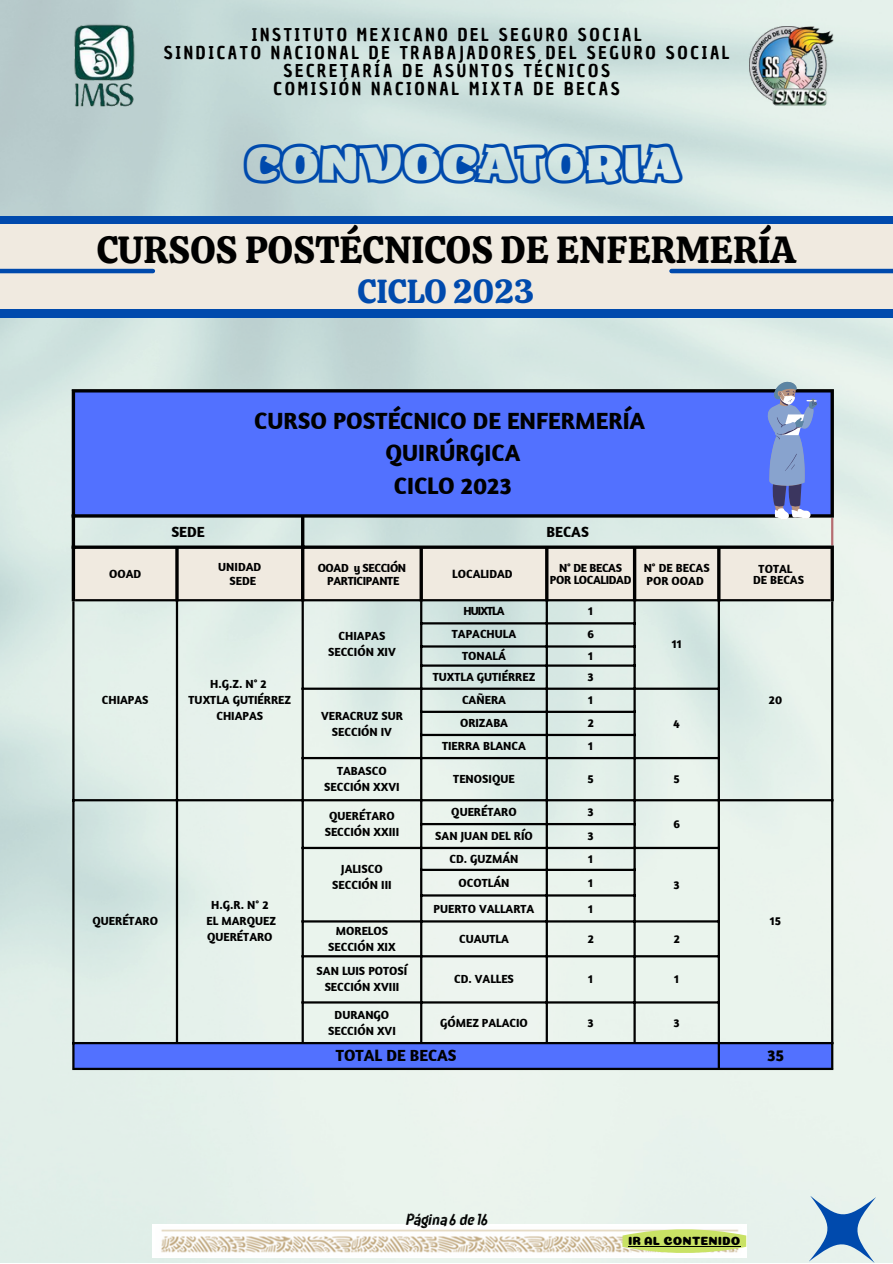
<style>
.page{position:relative;width:893px;height:1264px;background:#fff}
.page>*{position:absolute;margin:0;border:0;box-sizing:border-box;transform-origin:0 0}
.t1{font:45.6px "ZT Arturo Heavyoutline";color:#004aad}
.t2{font:37.65px "Calistoga";color:#000}
.t3{font:33.15px "Calistoga";color:#004aad}
.t4{font:700 24px/33px "Amaranth";color:#000;text-align:center}
.t5{font:17.25px/18px "Chau Philomene One";letter-spacing:.155em;color:#000;text-align:center}
.t6{font:16.95px "RTL Azkadinya Regular";color:#000}
.t7{font:700 16.5px "Amaranth";color:#000}
.t8{font:700 15px "Amaranth";color:#000}
.t9{font:700 12px/16px "Amaranth";color:#000;text-align:center}
.t10{font:700 12px/13px "Amaranth";letter-spacing:-.03em;color:#000;text-align:center}
.t11{font:700 12px/12px "Amaranth";letter-spacing:-.025em;color:#000;text-align:center}
.t12{font:12px "Coiny";color:#000}
.t13{font:700 12px "Amaranth";letter-spacing:-.08em;color:#000}
</style>
<div class="page">
<img style="left:0;top:0;width:892px;height:1262px">
<div style="left:0;top:216px;width:892px;height:101px;background:#004aad"></div>
<div style="left:0;top:224px;width:892px;height:85px;background:#f0eae0"></div>
<hr style="left:0;top:269px;width:153px;height:4px;background:#004aad">
<hr style="left:671px;top:269px;width:221px;height:4px;background:#004aad">
<img style="left:65px;top:18px;width:76px;height:96px">
<img style="left:749px;top:26px;width:84px;height:79px">
<svg style="left:776px;top:1163px;width:116px;height:99px;background:#cadde4"></svg>
<img style="left:153px;top:1224px;width:593px;height:33px">
<svg style="left:74px;top:392px;width:757px;height:675px;background:#bfcfec"></svg>
<div style="left:75px;top:549px;width:755px;height:50px;background:#f0eae0"></div>
<hr style="left:72px;top:601px;width:2px;height:466px;background:#000">
<hr style="left:176px;top:601px;width:2px;height:440px;background:#000">
<hr style="left:301px;top:601px;width:3px;height:440px;background:#000">
<hr style="left:420px;top:601px;width:2px;height:440px;background:#000">
<hr style="left:545px;top:601px;width:3px;height:440px;background:#000">
<hr style="left:633px;top:601px;width:2px;height:440px;background:#000">
<hr style="left:717px;top:601px;width:3px;height:466px;background:#000">
<hr style="left:831px;top:601px;width:2px;height:466px;background:#000">
<hr style="left:75px;top:599px;width:755px;height:2px;background:#000">
<hr style="left:420px;top:622px;width:215px;height:2px;background:#000">
<hr style="left:420px;top:645px;width:215px;height:2px;background:#000">
<hr style="left:420px;top:664px;width:215px;height:2px;background:#000">
<hr style="left:301px;top:687px;width:419px;height:3px;background:#000">
<hr style="left:420px;top:710px;width:215px;height:3px;background:#000">
<hr style="left:420px;top:733px;width:215px;height:3px;background:#000">
<hr style="left:301px;top:757px;width:419px;height:2px;background:#000">
<hr style="left:72px;top:799px;width:761px;height:2px;background:#000">
<hr style="left:420px;top:823px;width:215px;height:2px;background:#000">
<hr style="left:301px;top:846px;width:419px;height:3px;background:#000">
<hr style="left:420px;top:868px;width:215px;height:3px;background:#000">
<hr style="left:420px;top:894px;width:215px;height:2px;background:#000">
<hr style="left:301px;top:920px;width:419px;height:2px;background:#000">
<hr style="left:301px;top:955px;width:419px;height:2px;background:#000">
<hr style="left:301px;top:1001px;width:419px;height:2px;background:#000">
<hr style="left:72px;top:1041px;width:761px;height:3px;background:#000">
<hr style="left:72px;top:1067px;width:761px;height:3px;background:#000">
<hr style="left:831px;top:517px;width:2px;height:28px;background:#b66d71">
<hr style="left:72px;top:392px;width:3px;height:209px;background:#000">
<svg style="left:175px;top:549px;width:4px;height:50px"></svg>
<hr style="left:301px;top:517px;width:3px;height:84px;background:#000">
<svg style="left:419px;top:549px;width:4px;height:51px"></svg>
<hr style="left:545px;top:549px;width:3px;height:52px;background:#000">
<hr style="left:633px;top:549px;width:3px;height:52px;background:#000">
<hr style="left:717px;top:549px;width:3px;height:52px;background:#000">
<hr style="left:830px;top:392px;width:3px;height:122px;background:#000">
<hr style="left:830px;top:549px;width:3px;height:52px;background:#000">
<hr style="left:72px;top:389px;width:761px;height:3px;background:#000">
<hr style="left:72px;top:514px;width:761px;height:3px;background:#000">
<svg style="left:75px;top:545px;width:758px;height:4px;background:#212322"></svg>
<svg style="left:766px;top:381px;width:51px;height:138px;background:#778cd2"></svg>
<svg style="left:622px;top:1229px;width:124px;height:23px;background:#c7da76"></svg>
<hr style="left:628px;top:1245px;width:35px;height:1px;background:#000">
<hr style="left:663px;top:1245px;width:77px;height:1px;background:#000">
<h3 class="t5" style="left:164px;top:26px;width:567px">INSTITUTO MEXICANO DEL SEGURO SOCIAL<br>SINDICATO NACIONAL DE TRABAJADORES DEL SEGURO SOCIAL SECRETARÍA DE ASUNTOS TÉCNICOS<br>COMISIÓN NACIONAL MIXTA DE BECAS</h3>
<h1 class="t1" style="left:245px;top:146px;width:436px">CONVOCATORIA</h1>
<h2 class="t2" style="left:97px;top:225px;width:700px">CURSOS POSTÉCNICOS DE ENFERMERÍA</h2>
<h3 class="t3" style="left:357px;top:270px;width:179px">CICLO 2023</h3>
<h3 class="t4" style="left:254px;top:403px;width:392px">CURSO POSTÉCNICO DE ENFERMERÍA<br>QUIRÚRGICA<br>CICLO 2023</h3>
<p class="t8" style="left:171px;top:522px;width:35px">SEDE</p>
<p class="t8" style="left:546px;top:522px;width:44px">BECAS</p>
<p class="t9" style="left:109px;top:565px;width:34px">OOAD</p>
<p class="t9" style="left:218px;top:559px;width:45px;line-height:14px">UNIDAD<br>SEDE</p>
<p class="t10" style="left:318px;top:561px;width:90px">OOAD y SECCIÓN<br>PARTICIPANTE</p>
<p class="t9" style="left:452px;top:565px;width:62px">LOCALIDAD</p>
<p class="t11" style="left:550px;top:561px;width:83px">N° DE BECAS<br>POR LOCALIDAD</p>
<p class="t9" style="left:643px;top:561px;width:67px;line-height:13px;text-align:left">N° DE BECAS<br>POR OOAD</p>
<p class="t9" style="left:753px;top:563px;width:52px;line-height:10.9px">TOTAL<br>DE BECAS</p>
<p class="t9" style="left:102px;top:692px;width:48px">CHIAPAS</p>
<p class="t9" style="left:92px;top:912px;width:67px">QUERÉTARO</p>
<p class="t9" style="left:188px;top:676px;width:104px">H.G.Z. N° 2<br>TUXTLA GUTIÉRREZ<br>CHIAPAS</p>
<p class="t9" style="left:207px;top:896px;width:71px">H.G.R. N° 2<br>EL MARQUEZ<br>QUERÉTARO</p>
<p class="t9" style="left:328px;top:628px;width:69px">CHIAPAS<br>SECCIÓN XIV</p>
<p class="t9" style="left:321px;top:707px;width:83px">VERACRUZ SUR<br>SECCIÓN IV</p>
<p class="t13" style="left:463px;top:603px;width:42px">HUIXTLA</p>
<p class="t9" style="left:588px;top:603px;width:7px">1</p>
<p class="t9" style="left:452px;top:626px;width:66px">TAPACHULA</p>
<p class="t9" style="left:587px;top:626px;width:8px">6</p>
<p class="t9" style="left:462px;top:647px;width:45px">TONALÁ</p>
<p class="t9" style="left:588px;top:647px;width:7px">1</p>
<p class="t9" style="left:432px;top:668px;width:104px">TUXTLA GUTIÉRREZ</p>
<p class="t9" style="left:587px;top:668px;width:8px">3</p>
<p class="t9" style="left:671px;top:636px;width:12px">11</p>
<p class="t9" style="left:462px;top:691px;width:45px">CAÑERA</p>
<p class="t9" style="left:588px;top:691px;width:7px">1</p>
<p class="t9" style="left:460px;top:714px;width:49px">ORIZABA</p>
<p class="t9" style="left:587px;top:714px;width:8px">2</p>
<p class="t9" style="left:673px;top:715px;width:8px">4</p>
<p class="t9" style="left:442px;top:737px;width:85px">TIERRA BLANCA</p>
<p class="t9" style="left:588px;top:737px;width:7px">1</p>
<p class="t9" style="left:324px;top:762px;width:77px">TABASCO<br>SECCIÓN XXVI</p>
<p class="t9" style="left:453px;top:770px;width:63px">TENOSIQUE</p>
<p class="t9" style="left:587px;top:770px;width:8px">5</p>
<p class="t9" style="left:673px;top:770px;width:8px">5</p>
<p class="t9" style="left:324px;top:807px;width:76px">QUERÉTARO<br>SECCIÓN XXIII</p>
<p class="t9" style="left:451px;top:803px;width:67px">QUERÉTARO</p>
<p class="t9" style="left:587px;top:803px;width:8px">3</p>
<p class="t9" style="left:435px;top:827px;width:99px">SAN JUAN DEL RÍO</p>
<p class="t9" style="left:587px;top:827px;width:8px">3</p>
<p class="t9" style="left:673px;top:815px;width:8px">6</p>
<p class="t9" style="left:332px;top:860px;width:61px">JALISCO<br>SECCIÓN III</p>
<p class="t9" style="left:449px;top:850px;width:71px">CD. GUZMÁN</p>
<p class="t9" style="left:588px;top:850px;width:7px">1</p>
<p class="t9" style="left:458px;top:874px;width:52px">OCOTLÁN</p>
<p class="t9" style="left:588px;top:874px;width:7px">1</p>
<p class="t9" style="left:673px;top:876px;width:8px">3</p>
<p class="t9" style="left:433px;top:900px;width:102px">PUERTO VALLARTA</p>
<p class="t9" style="left:588px;top:900px;width:7px">1</p>
<p class="t9" style="left:768px;top:692px;width:15px">20</p>
<p class="t9" style="left:769px;top:912px;width:13px">15</p>
<p class="t9" style="left:328px;top:922px;width:69px">MORELOS<br>SECCIÓN XIX</p>
<p class="t9" style="left:459px;top:930px;width:51px">CUAUTLA</p>
<p class="t9" style="left:587px;top:930px;width:8px">2</p>
<p class="t9" style="left:673px;top:930px;width:8px">2</p>
<p class="t9" style="left:316px;top:962px;width:92px">SAN LUIS POTOSÍ<br>SECCIÓN XVIII</p>
<p class="t9" style="left:454px;top:970px;width:61px">CD. VALLES</p>
<p class="t9" style="left:588px;top:970px;width:7px">1</p>
<p class="t9" style="left:674px;top:970px;width:7px">1</p>
<p class="t9" style="left:328px;top:1006px;width:69px">DURANGO<br>SECCIÓN XVI</p>
<p class="t9" style="left:440px;top:1014px;width:89px">GÓMEZ PALACIO</p>
<p class="t9" style="left:587px;top:1014px;width:8px">3</p>
<p class="t9" style="left:673px;top:1014px;width:8px">3</p>
<h3 class="t7" style="left:336px;top:1045px;width:122px">TOTAL DE BECAS</h3>
<h3 class="t7" style="left:767px;top:1045px;width:19px">35</h3>
<h3 class="t6" style="left:405px;top:1212px;width:83px">Página6 de16</h3>
<p class="t12" style="left:628px;top:1233px;width:114px">IR AL CONTENIDO</p>
</div>
